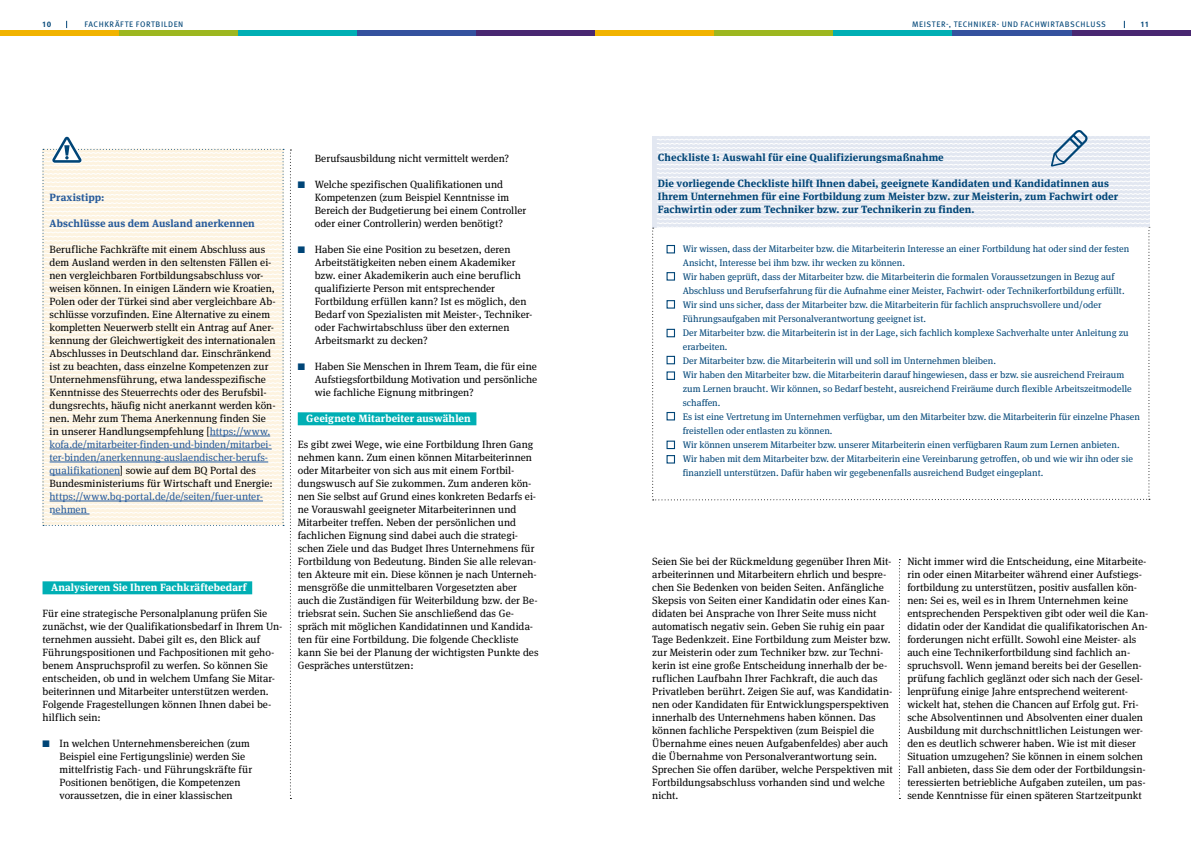
<style>
.page{position:relative;width:1191px;height:842px;background:#fff}
.page>*{position:absolute;margin:0;border:0;box-sizing:border-box;transform-origin:0 0}
.t1{font:10.5px/13px "Meta Serif OT";letter-spacing:.005em;color:#000}
.t2{font:700 10.5px/13px "Meta Serif OT";letter-spacing:.01em;color:#004577}
.t3{font:700 10.5px "Meta Serif OT";letter-spacing:.01em;color:#fff}
.t4{font:10.5px/13px "Meta Serif OT";letter-spacing:.005em;color:#275b9b}
.t5{font:700 10.5px "Meta Serif OT";letter-spacing:.005em;color:#275b9b}
.t6{font:9.5px/14px "Meta Serif OT";color:#004577}
.t7{font:8px "Meta OT";letter-spacing:.07em;color:#004577}
.t8{font:700 8px "Meta OT";color:#004577}
.s1{color:#275b9b}
.s2{color:#004577}
</style>
<div class="page">
<div style="left:0;top:30px;width:119px;height:6px;background:#f1b300"></div>
<div style="left:119px;top:30px;width:119px;height:6px;background:#9db71f"></div>
<div style="left:238px;top:30px;width:119px;height:6px;background:#00afb4"></div>
<div style="left:357px;top:30px;width:119px;height:6px;background:#34519e"></div>
<div style="left:476px;top:30px;width:119px;height:6px;background:#492771"></div>
<div style="left:595px;top:30px;width:119px;height:6px;background:#f1b300"></div>
<div style="left:714px;top:30px;width:119px;height:6px;background:#9db71f"></div>
<div style="left:833px;top:30px;width:119px;height:6px;background:#00afb4"></div>
<div style="left:952px;top:30px;width:119px;height:6px;background:#34519e"></div>
<div style="left:1071px;top:30px;width:120px;height:6px;background:#492771"></div>
<svg style="left:43px;top:136px;width:241px;height:390px"></svg>
<div style="left:298px;top:412px;width:178px;height:13px;background:#00afb4"></div>
<hr style="left:210px;top:436px;width:60px;height:1px;background:#275b9b">
<hr style="left:50px;top:449px;width:222px;height:1px;background:#275b9b">
<hr style="left:50px;top:462px;width:218px;height:1px;background:#275b9b">
<hr style="left:50px;top:475px;width:70px;height:1px;background:#275b9b">
<hr style="left:50px;top:501px;width:213px;height:1px;background:#275b9b">
<hr style="left:52px;top:514px;width:37px;height:1px;background:#275b9b">
<div style="left:43px;top:581px;width:209px;height:13px;background:#00afb4"></div>
<svg style="left:290px;top:150px;width:1px;height:649px"></svg>
<svg style="left:899px;top:559px;width:1px;height:240px"></svg>
<svg style="left:652px;top:130px;width:498px;height:371px"></svg>
<p class="t8" style="left:43px;top:20px;width:10px">10</p>
<p class="t7" style="left:85px;top:20px;width:100px">FACHKRÄFTE FORTBILDEN</p>
<p class="t7" style="left:912px;top:20px;width:195px">MEISTER-, TECHNIKER- UND FACHWIRTABSCHLUSS</p>
<p class="t8" style="left:1141px;top:20px;width:9px">11</p>
<p class="t5" style="left:50px;top:191px;width:56px">Praxistipp:</p>
<p class="t5" style="left:50px;top:217px;width:207px">Abschlüsse aus dem Ausland anerkennen</p>
<p class="t1" style="left:50px;top:243px;width:228px">Berufliche Fachkräfte mit einem Abschluss aus dem Ausland werden in den seltensten Fällen ei&shy;nen vergleichbaren Fortbildungsabschluss vor&shy;weisen können. In einigen Ländern wie Kroatien, Polen oder der Türkei sind aber vergleichbare Ab&shy;schlüsse vorzufinden. Eine Alternative zu einem kompletten Neuerwerb stellt ein Antrag auf Aner&shy;kennung der Gleichwertigkeit des internationalen Abschlusses in Deutschland dar. Einschränkend ist zu beachten, dass einzelne Kompetenzen zur Unternehmensführung, etwa landesspezifische Kenntnisse des Steuerrechts oder des Berufsbil&shy;dungsrechts, häufig nicht anerkannt werden kön&shy;nen. Mehr zum Thema Anerkennung finden Sie in unserer Handlungsempfehlung [<span class="s1">https://www. kofa.de/mitarbeiter-finden-und-binden/mitarbei&shy;ter-binden/anerkennung-auslaendischer-berufs&shy;qualifikationen</span>] sowie auf dem BQ Portal des Bundesministeriums für Wirtschaft und Energie:</p>
<p class="t4" style="left:50px;top:490px;width:215px">https://www.bq-portal.de/de/seiten/fuer-unter&shy;nehmen</p>
<p class="t3" style="left:51px;top:581px;width:197px">Analysieren Sie Ihren Fachkräftebedarf</p>
<p class="t1" style="left:43px;top:607px;width:241px">Für eine strategische Personalplanung prüfen Sie zunächst, wie der Qualifikationsbedarf in Ihrem Un&shy;ternehmen aussieht. Dabei gilt es, den Blick auf Führungspositionen und Fachpositionen mit geho&shy;benem Anspruchsprofil zu werfen. So können Sie entscheiden, ob und in welchem Umfang Sie Mitar&shy;beiterinnen und Mitarbeiter unterstützen werden.<br>Folgende Fragestellungen können Ihnen dabei be&shy;hilflich sein:</p>
<p class="t1" style="left:60px;top:737px;width:194px;text-indent:-17px"><span class="s2">■</span> In welchen Unternehmensbereichen (zum Beispiel eine Fertigungslinie) werden Sie mittelfristig Fach- und Führungskräfte für Positionen benötigen, die Kompetenzen voraussetzen, die in einer klassischen</p>
<p class="t1" style="left:315px;top:152px;width:196px">Berufsausbildung nicht vermittelt werden?</p>
<p class="t1" style="left:315px;top:178px;width:213px;text-indent:-17px"><span class="s2">■</span> Welche spezifischen Qualifikationen und Kompetenzen (zum Beispiel Kenntnisse im Bereich der Budgetierung bei einem Controller oder einer Controllerin) werden benötigt?</p>
<p class="t1" style="left:315px;top:243px;width:219px;text-indent:-17px"><span class="s2">■</span> Haben Sie eine Position zu besetzen, deren Arbeitstätigkeiten neben einem Akademiker bzw. einer Akademikerin auch eine beruflich qualifizierte Person mit entsprechender Fortbildung erfüllen kann? Ist es möglich, den Bedarf von Spezialisten mit Meister-, Techniker&shy;oder Fachwirtabschluss über den externen Arbeitsmarkt zu decken?</p>
<p class="t1" style="left:315px;top:360px;width:224px;text-align:justify;text-indent:-17px"><span class="s2">■</span> Haben Sie Menschen in Ihrem Team, die für eine Aufstiegsfortbildung Motivation und persönliche wie fachliche Eignung mitbringen?</p>
<p class="t3" style="left:306px;top:412px;width:166px">Geeignete Mitarbeiter auswählen</p>
<p class="t1" style="left:298px;top:438px;width:242px">Es gibt zwei Wege, wie eine Fortbildung Ihren Gang nehmen kann. Zum einen können Mitarbeiterinnen oder Mitarbeiter von sich aus mit einem Fortbil&shy;dungswusch auf Sie zukommen. Zum anderen kön&shy;nen Sie selbst auf Grund eines konkreten Bedarfs ei&shy;ne Vorauswahl geeigneter Mitarbeiterinnen und Mitarbeiter treffen. Neben der persönlichen und fachlichen Eignung sind dabei auch die strategi&shy;schen Ziele und das Budget Ihres Unternehmens für Fortbildung von Bedeutung. Binden Sie alle relevan&shy;ten Akteure mit ein. Diese können je nach Unterneh&shy;mensgröße die unmittelbaren Vorgesetzten aber auch die Zuständigen für Weiterbildung bzw. der Be&shy;triebsrat sein. Suchen Sie anschließend das Ge&shy;spräch mit möglichen Kandidatinnen und Kandida&shy;ten für eine Fortbildung. Die folgende Checkliste kann Sie bei der Planung der wichtigsten Punkte des Gespräches unterstützen:</p>
<p class="t2" style="left:658px;top:150px;width:287px">Checkliste 1: Auswahl für eine Qualifizierungsmaßnahme</p>
<p class="t2" style="left:658px;top:176px;width:462px">Die vorliegende Checkliste hilft Ihnen dabei, geeignete Kandidaten und Kandidatinnen aus<br>Ihrem Unternehmen für eine Fortbildung zum Meister bzw. zur Meisterin, zum Fachwirt oder<br>Fachwirtin oder zum Techniker bzw. zur Technikerin zu finden.</p>
<p class="t6" style="left:683px;top:242px;width:458px">Wir wissen, dass der Mitarbeiter bzw. die Mitarbeiterin Interesse an einer Fortbildung hat oder sind der festen Ansicht, Interesse bei ihm bzw. ihr wecken zu können.<br>Wir haben geprüft, dass der Mitarbeiter bzw. die Mitarbeiterin die formalen Voraussetzungen in Bezug auf Abschluss und Berufserfahrung für die Aufnahme einer Meister, Fachwirt- oder Technikerfortbildung erfüllt.<br>Wir sind uns sicher, dass der Mitarbeiter bzw. die Mitarbeiterin für fachlich anspruchsvollere und/oder Führungsaufgaben mit Personalverantwortung geeignet ist.<br>Der Mitarbeiter bzw. die Mitarbeiterin ist in der Lage, sich fachlich komplexe Sachverhalte unter Anleitung zu erarbeiten.<br>Der Mitarbeiter bzw. die Mitarbeiterin will und soll im Unternehmen bleiben.<br>Wir haben den Mitarbeiter bzw. die Mitarbeiterin darauf hingewiesen, dass er bzw. sie ausreichend Freiraum zum Lernen braucht. Wir können, so Bedarf besteht, ausreichend Freiräume durch flexible Arbeitszeitmodelle schaffen.<br>Es ist eine Vertretung im Unternehmen verfügbar, um den Mitarbeiter bzw. die Mitarbeiterin für einzelne Phasen freistellen oder entlasten zu können.<br>Wir können unserem Mitarbeiter bzw. unserer Mitarbeiterin einen verfügbaren Raum zum Lernen anbieten.<br>Wir haben mit dem Mitarbeiter bzw. der Mitarbeiterin eine Vereinbarung getroffen, ob und wie wir ihn oder sie finanziell unterstützen. Dafür haben wir gegebenenfalls ausreichend Budget eingeplant.</p>
<p class="t1" style="left:652px;top:555px;width:242px">Seien Sie bei der Rückmeldung gegenüber Ihren Mit&shy;arbeiterinnen und Mitarbeitern ehrlich und bespre&shy;chen Sie Bedenken von beiden Seiten. Anfängliche Skepsis von Seiten einer Kandidatin oder eines Kan&shy;didaten bei Ansprache von Ihrer Seite muss nicht automatisch negativ sein. Geben Sie ruhig ein paar Tage Bedenkzeit. Eine Fortbildung zum Meister bzw. zur Meisterin oder zum Techniker bzw. zur Techni&shy;kerin ist eine große Entscheidung innerhalb der be&shy;ruflichen Laufbahn Ihrer Fachkraft, die auch das Privatleben berührt. Zeigen Sie auf, was Kandidatin&shy;nen oder Kandidaten für Entwicklungsperspektiven innerhalb des Unternehmens haben können. Das können fachliche Perspektiven (zum Beispiel die Übernahme eines neuen Aufgabenfeldes) aber auch die Übernahme von Personalverantwortung sein.<br>Sprechen Sie offen darüber, welche Perspektiven mit Fortbildungsabschluss vorhanden sind und welche nicht.</p>
<p class="t1" style="left:907px;top:555px;width:242px">Nicht immer wird die Entscheidung, eine Mitarbeite&shy;rin oder einen Mitarbeiter während einer Aufstiegs&shy;fortbildung zu unterstützen, positiv ausfallen kön&shy;nen: Sei es, weil es in Ihrem Unternehmen keine entsprechenden Perspektiven gibt oder weil die Kan&shy;didatin oder der Kandidat die qualifikatorischen An&shy;forderungen nicht erfüllt. Sowohl eine Meister- als auch eine Technikerfortbildung sind fachlich an&shy;spruchsvoll. Wenn jemand bereits bei der Gesellen&shy;prüfung fachlich geglänzt oder sich nach der Gesel&shy;lenprüfung einige Jahre entsprechend weiterent&shy;wickelt hat, stehen die Chancen auf Erfolg gut. Fri&shy;sche Absolventinnen und Absolventen einer dualen Ausbildung mit durchschnittlichen Leistungen wer&shy;den es deutlich schwerer haben. Wie ist mit dieser Situation umzugehen? Sie können in einem solchen Fall anbieten, dass Sie dem oder der Fortbildungsin&shy;teressierten betriebliche Aufgaben zuteilen, um pas&shy;sende Kenntnisse für einen späteren Startzeitpunkt</p>
</div>
